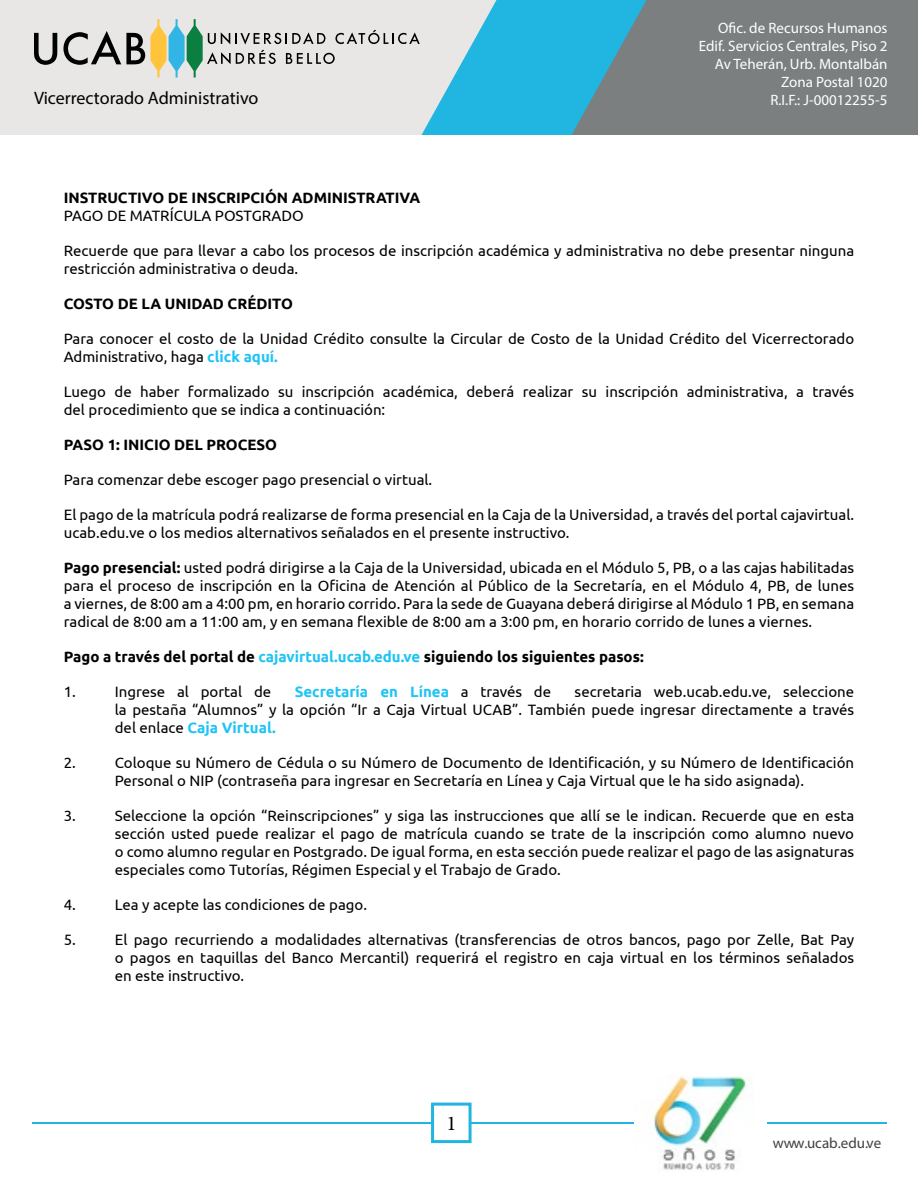
<style>
.page{position:relative;width:918px;height:1188px;background:#fff}
.page>*{position:absolute;margin:0;border:0;box-sizing:border-box;transform-origin:0 0}
.t1{font:21px "Minion Pro";color:#000}
.t2{font:18px "Myriad Pro";color:#000}
.t3{font:15px/18px "Ubuntu";color:#000}
.t4{font:700 15px "Ubuntu";color:#000}
.t5{font:15px/18px "Myriad Pro";color:#fff;text-align:right}
.t6{font:700 15px "Ubuntu";color:#20c4f4}
.t7{font:15px "Myriad Pro";color:#414042}
.t8{font:15px "Myriad Pro";color:#000}
.s1{font-weight:700;color:#20c4f4}
.s2{font-weight:700}
.s3{color:#20c4f4}
.s4{font-weight:400;color:#000}
</style>
<div class="page">
<div style="left:0;top:0;width:63px;height:135px;background:#e8e7e5"></div>
<div style="left:648px;top:0;width:270px;height:135px;background:#7c7f80"></div>
<svg style="left:34px;top:33px;width:23px;height:32px"></svg>
<svg style="left:63px;top:0;width:585px;height:135px;background:#a5ccd4"></svg>
<hr style="left:32px;top:1122px;width:631px;height:2px;background:#21b5e1">
<hr style="left:767px;top:1122px;width:119px;height:2px;background:#21b5e1">
<div style="left:431px;top:1103px;width:41px;height:40px;background:#fff;border:3px solid #21b5e1"></div>
<img style="left:635px;top:1076px;width:111px;height:94px">
<p class="t5" style="left:699px;top:19px;width:190px">Ofic. de Recursos Humanos<br>Edif. Servicios Centrales, Piso 2<br>Av Teherán, Urb. Montalbán<br>Zona Postal 1020</p>
<p class="t2" style="left:34px;top:87px;width:226px">Vicerrectorado Administrativo</p>
<p class="t5" style="left:770px;top:91px;width:119px">R.I.F.: J-00012255-5</p>
<p class="t4" style="left:64px;top:189px;width:358px">INSTRUCTIVO DE INSCRIPCIÓN ADMINISTRATIVA</p>
<p class="t3" style="left:64px;top:206px;width:242px">PAGO DE MATRÍCULA POSTGRADO</p>
<p class="t3" style="left:64px;top:241px;width:792px">Recuerde que para llevar a cabo los procesos de inscripción académica y administrativa no debe presentar ninguna restricción administrativa o deuda.</p>
<p class="t4" style="left:64px;top:295px;width:231px">COSTO DE LA UNIDAD CRÉDITO</p>
<p class="t3" style="left:64px;top:329px;width:792px">Para conocer el costo de la Unidad Crédito consulte la Circular de Costo de la Unidad Crédito del Vicerrectorado<br>Administrativo, haga <span class="s1">click aquí.</span></p>
<p class="t3" style="left:64px;top:382px;width:792px">Luego de haber formalizado su inscripción académica, deberá realizar su inscripción administrativa, a través del procedimiento que se indica a continuación:</p>
<p class="t4" style="left:64px;top:436px;width:215px">PASO 1: INICIO DEL PROCESO</p>
<p class="t3" style="left:64px;top:470px;width:370px">Para comenzar debe escoger pago presencial o virtual.</p>
<p class="t3" style="left:64px;top:505px;width:792px">El pago de la matrícula podrá realizarse de forma presencial en la Caja de la Universidad, a través del portal cajavirtual. ucab.edu.ve o los medios alternativos señalados en el presente instructivo.</p>
<p class="t3" style="left:64px;top:558px;width:792px;text-align:justify"><span class="s2">Pago presencial:</span> usted podrá dirigirse a la Caja de la Universidad, ubicada en el Módulo 5, PB, o a las cajas habilitadas para el proceso de inscripción en la Oficina de Atención al Público de la Secretaría, en el Módulo 4, PB, de lunes a viernes, de 8:00 am a 4:00 pm, en horario corrido. Para la sede de Guayana deberá dirigirse al Módulo 1 PB, en semana radical de 8:00 am a 11:00 am, y en semana flexible de 8:00 am a 3:00 pm, en horario corrido de lunes a viernes.</p>
<p class="t4" style="left:64px;top:648px;width:581px">Pago a través del portal de <span class="s3">cajavirtual.ucab.edu.ve</span> siguiendo los siguientes pasos:</p>
<p class="t3" style="left:64px;top:682px;width:14px">1.</p>
<p class="t3" style="left:115px;top:682px;width:158px">Ingrese al portal de</p>
<p class="t6" style="left:295px;top:683px;width:258px">Secretaría en Línea <span class="s4">a través de</span></p>
<p class="t3" style="left:115px;top:682px;width:741px;text-align:justify;text-indent:460px">secretaria web.ucab.edu.ve, seleccione la pestaña “Alumnos” y la opción “Ir a Caja Virtual UCAB”. También puede ingresar directamente a través del enlace <span class="s1">Caja Virtual.</span></p>
<p class="t3" style="left:64px;top:753px;width:14px">2.</p>
<p class="t3" style="left:115px;top:753px;width:741px">Coloque su Número de Cédula o su Número de Documento de Identificación, y su Número de Identificación<br>Personal o NIP (contraseña para ingresar en Secretaría en Línea y Caja Virtual que le ha sido asignada).</p>
<p class="t3" style="left:64px;top:806px;width:14px">3.</p>
<p class="t3" style="left:115px;top:806px;width:741px;text-align:justify">Seleccione la opción “Reinscripciones” y siga las instrucciones que allí se le indican. Recuerde que en esta sección usted puede realizar el pago de matrícula cuando se trate de la inscripción como alumno nuevo o como alumno regular en Postgrado. De igual forma, en esta sección puede realizar el pago de las asignaturas especiales como Tutorías, Régimen Especial y el Trabajo de Grado.</p>
<p class="t3" style="left:64px;top:895px;width:14px">4.</p>
<p class="t3" style="left:115px;top:895px;width:254px">Lea y acepte las condiciones de pago.</p>
<p class="t3" style="left:64px;top:930px;width:14px">5.</p>
<p class="t3" style="left:115px;top:930px;width:741px;text-align:justify">El pago recurriendo a modalidades alternativas (transferencias de otros bancos, pago por Zelle, Bat Pay o pagos en taquillas del Banco Mercantil) requerirá el registro en caja virtual en los términos señalados en este instructivo.</p>
<p class="t8" style="left:448px;top:1111px;width:9px">6</p>
<h1 class="t1" style="left:446px;top:1109px;width:12px">1</h1>
<p class="t7" style="left:773px;top:1134px;width:110px">www.ucab.edu.ve</p>
</div>
